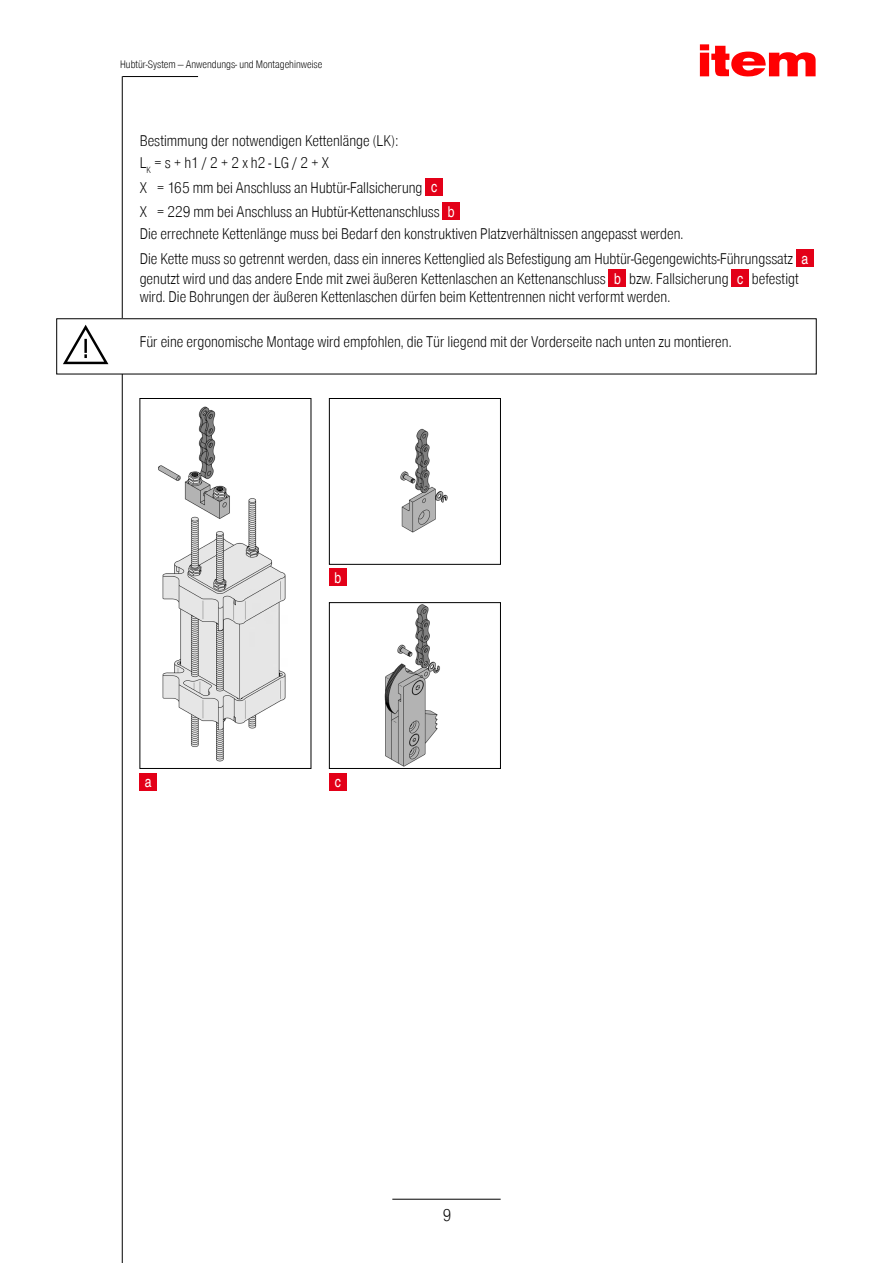
<style>
.page{position:relative;width:893px;height:1263px;background:#fff}
.page>*{position:absolute;margin:0;border:0;box-sizing:border-box;transform-origin:0 0}
.t1{font:16.5px "Item Global Lig Con";color:#000}
.t2{font:15px/24.5px "Item Global Lig Con";color:#000}
.t3{font:15px "Item Global Reg Con";color:#fff}
.t4{font:10.5px "Item Global Lig Con";color:#000}
.s1{font-family:"Item Global Reg Con";color:#fff}
</style>
<div class="page">
<svg style="left:700px;top:44px;width:116px;height:32px"></svg>
<hr style="left:122px;top:76px;width:76px;height:1px;background:#000">
<hr style="left:122px;top:76px;width:1px;height:1187px;background:#000">
<hr style="left:392px;top:1199px;width:109px;height:1px;background:#000">
<div style="left:57px;top:319px;width:759px;height:55px;background:#fff"></div>
<svg style="left:63px;top:325px;width:45px;height:39px"></svg>
<div style="left:426px;top:178px;width:17px;height:17px;background:#e30018"></div>
<div style="left:443px;top:203px;width:17px;height:17px;background:#e30018"></div>
<div style="left:796px;top:249px;width:17px;height:18px;background:#e30018"></div>
<div style="left:609px;top:270px;width:17px;height:17px;background:#e30018"></div>
<div style="left:732px;top:270px;width:17px;height:17px;background:#e30018"></div>
<img style="left:384px;top:604px;width:56px;height:163px">
<div style="left:329px;top:602px;width:172px;height:167px;border:1px solid #000"></div>
<img style="left:158px;top:406px;width:128px;height:356px">
<div style="left:140px;top:398px;width:171px;height:371px;border:1px solid #000"></div>
<img style="left:400px;top:428px;width:48px;height:105px">
<div style="left:329px;top:398px;width:172px;height:166px;border:1px solid #000"></div>
<div style="left:140px;top:773px;width:17px;height:17px;background:#e30018"></div>
<div style="left:329px;top:773px;width:17px;height:17px;background:#e30018"></div>
<div style="left:329px;top:569px;width:17px;height:17px;background:#e30018"></div>
<p class="t4" style="left:120px;top:57px;width:204px">Hubtür-System ― Anwendungs- und Montagehinweise</p>
<p class="t2" style="left:140px;top:130px;width:260px;line-height:22.2px">Bestimmung der notwendigen Kettenlänge (LK):<br>L<sub>K</sub> =s+h1/2+2xh2-LG/2+X</p>
<p class="t2" style="left:140px;top:176px;width:317px">X = 165 mm bei Anschluss an Hubtür-Fallsicherung <span class="s1">c<br></span>X = 229 mm bei Anschluss an Hubtür-Kettenanschluss <span class="s1">b</span></p>
<p class="t2" style="left:140px;top:222px;width:670px">Die errechnete Kettenlänge muss bei Bedarf den konstruktiven Platzverhältnissen angepasst werden.<br>Die Kette muss so getrennt werden, dass ein inneres Kettenglied als Befestigung am Hubtür-Gegengewichts-Führungssatz <span class="s1">a</span></p>
<p class="t2" style="left:140px;top:270px;width:661px;line-height:18px">genutzt wird und das andere Ende mit zwei äußeren Kettenlaschen an Kettenanschluss <span class="s1">b</span> bzw. Fallsicherung <span class="s1">c</span> befestigt wird. Die Bohrungen der äußeren Kettenlaschen dürfen beim Kettentrennen nicht verformt werden.</p>
<p class="t2" style="left:140px;top:330px;width:593px">Für eine ergonomische Montage wird empfohlen, die Tür liegend mit der Vorderseite nach unten zu montieren.</p>
<p class="t3" style="left:334px;top:567px;width:8px">b</p>
<p class="t3" style="left:145px;top:771px;width:8px">a</p>
<p class="t3" style="left:335px;top:771px;width:8px">c</p>
<p class="t1" style="left:443px;top:1203px;width:10px">9</p>
</div>
